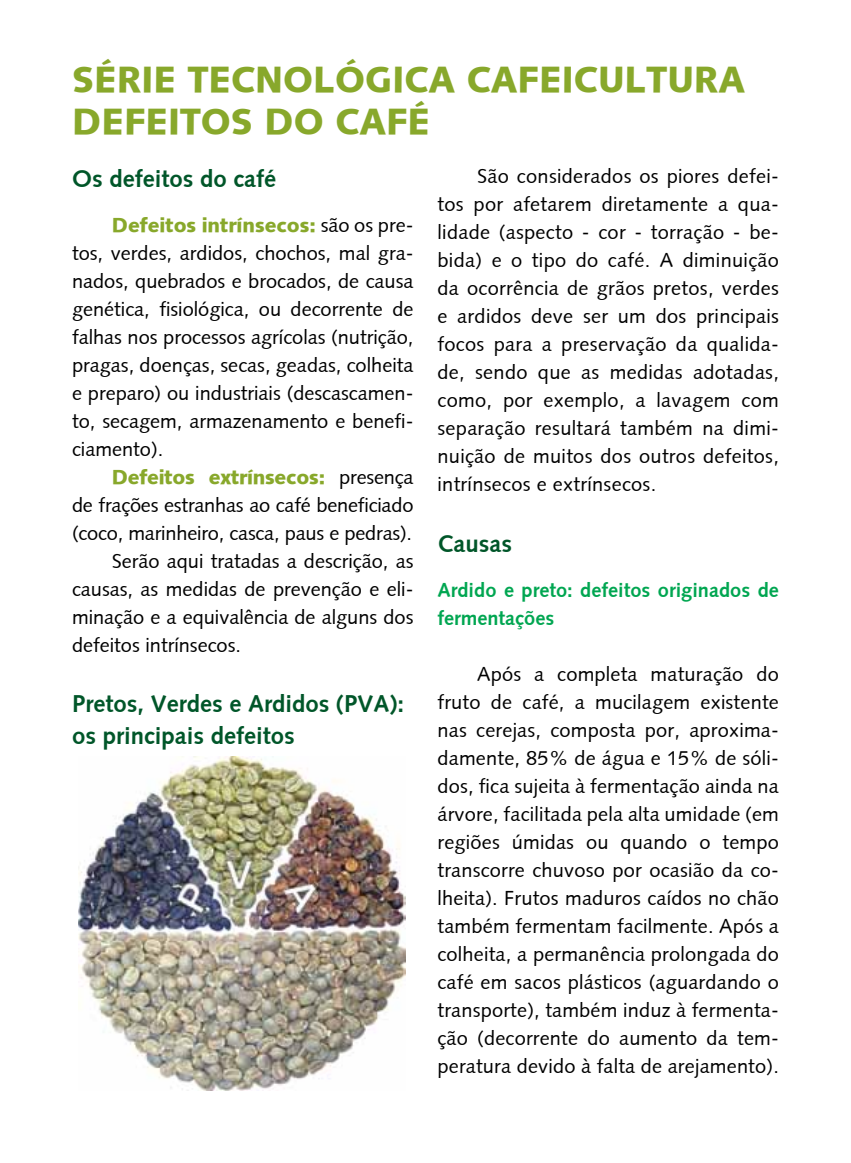
<style>
.page{position:relative;width:851px;height:1163px;background:#fff}
.page>*{position:absolute;margin:0;border:0;box-sizing:border-box;transform-origin:0 0}
.t1{font:900 36px/42px "Syntax";color:#88a82b}
.t2{font:700 24px/32px "Syntax";color:#005629}
.t3{font:20px/28px "Syntax Roman";color:#000;text-align:justify}
.t4{font:900 20px "Syntax";letter-spacing:-.005em;color:#88a82b}
.t5{font:700 20px/28px "Syntax";color:#00a651}
.s1{font-family:"Syntax Roman";font-weight:400;color:#000}
</style>
<div class="page">
<img style="left:78px;top:756px;width:328px;height:334px">
<h1 class="t1" style="left:72px;top:58px;width:674px">SÉRIE TECNOLÓGICA CAFEICULTURA<br>DEFEITOS DO CAFÉ</h1>
<p class="t2" style="left:72px;top:163px;width:205px">Os defeitos do café</p>
<p class="t4" style="left:112px;top:213px;width:303px">Defeitos intrínsecos: <span class="s1">são os pre-</span></p>
<p class="t3" style="left:72px;top:239px;width:343px">tos, verdes, ardidos, chochos, mal gra&shy;nados, quebrados e brocados, de causa genética, fisiológica, ou decorrente de falhas nos processos agrícolas (nutrição, pragas, doenças, secas, geadas, colheita e preparo) ou industriais (descascamen&shy;to, secagem, armazenamento e benefi&shy;ciamento).</p>
<p class="t4" style="left:112px;top:465px;width:303px">Defeitos extrínsecos: <span class="s1">presença</span></p>
<p class="t3" style="left:72px;top:491px;width:343px">de frações estranhas ao café beneficiado</p>
<p class="t3" style="left:72px;top:519px;width:341px">(coco, marinheiro, casca, paus e pedras).</p>
<p class="t3" style="left:112px;top:547px;width:303px">Serão aqui tratadas a descrição, as</p>
<p class="t3" style="left:72px;top:575px;width:343px">causas, as medidas de prevenção e eli-</p>
<p class="t3" style="left:72px;top:603px;width:343px">minação e a equivalência de alguns dos</p>
<p class="t3" style="left:72px;top:631px;width:170px">defeitos intrínsecos.</p>
<p class="t3" style="left:437px;top:162px;width:343px;text-indent:40px">São considerados os piores defei&shy;tos por afetarem diretamente a qua&shy;lidade (aspecto - cor - torração - be&shy;bida) e o tipo do café. A diminuição da ocorrência de grãos pretos, verdes e ardidos deve ser um dos principais focos para a preservação da qualida&shy;de, sendo que as medidas adotadas, como, por exemplo, a lavagem com separação resultará também na dimi&shy;nuição de muitos dos outros defeitos, intrínsecos e extrínsecos.</p>
<p class="t2" style="left:437px;top:527px;width:76px">Causas</p>
<p class="t5" style="left:437px;top:575px;width:343px">Ardido e preto: defeitos originados de fermentações</p>
<p class="t3" style="left:437px;top:659px;width:343px;text-indent:40px">Após a completa maturação do fruto de café, a mucilagem existente nas cerejas, composta por, aproxima&shy;damente, 85% de água e 15% de sóli&shy;dos, fica sujeita à fermentação ainda na árvore, facilitada pela alta umidade (em regiões úmidas ou quando o tempo transcorre chuvoso por ocasião da co&shy;lheita). Frutos maduros caídos no chão também fermentam facilmente. Após a colheita, a permanência prolongada do café em sacos plásticos (aguardando o transporte), também induz à fermenta&shy;ção (decorrente do aumento da tem&shy;peratura devido à falta de arejamento).</p>
<p class="t2" style="left:72px;top:688px;width:333px">Pretos, Verdes e Ardidos (PVA): os principais defeitos</p>
</div>
